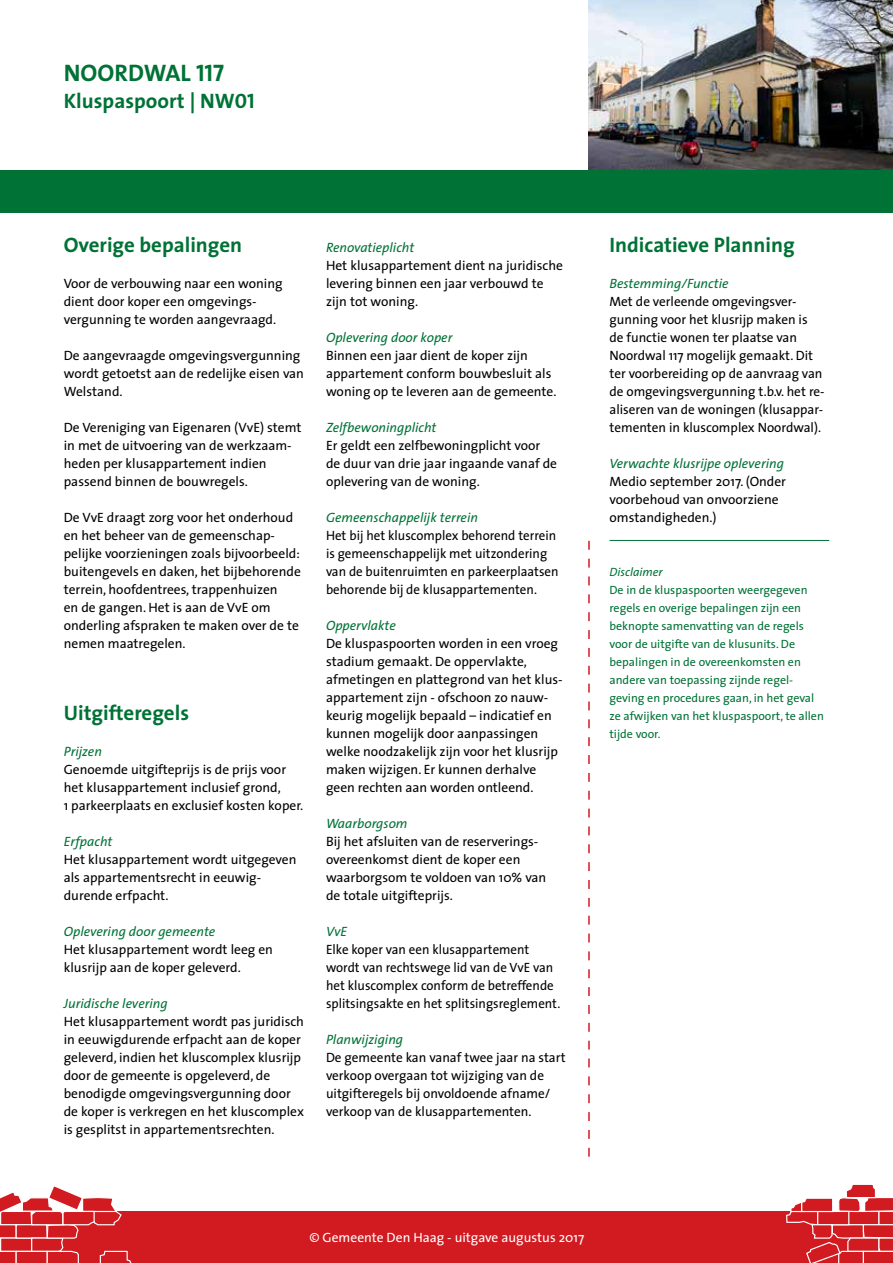
<style>
.page{position:relative;width:893px;height:1263px;background:#fff}
.page>*{position:absolute;margin:0;border:0;box-sizing:border-box;transform-origin:0 0}
.t1{font:24px "The Sans Bold Caps";color:#007236}
.t2{font:700 21px "The Sans";color:#007236}
.t3{font:13.5px/18px "The Sans";color:#000}
.t4{font:13.5px/18px "The Sans";color:#000;scale:.96 1}
.t5{font:italic 13.5px "The Sans";color:#007236}
.t6{font:13.5px "The Sans";color:#fff}
.t7{font:12px/18px "The Sans";color:#007236}
.t8{font:italic 12px "The Sans";color:#007236}
.s1{font-family:"The Sans Bold Caps";font-weight:400}
</style>
<div class="page">
<img style="left:588px;top:0;width:305px;height:170px">
<div style="left:0;top:170px;width:893px;height:42px;background:#007236"></div>
<hr style="left:609px;top:540px;width:220px;height:1px;background:#007236">
<svg style="left:588px;top:541px;width:2px;height:616px"></svg>
<div style="left:0;top:1211px;width:893px;height:52px;background:#d11b21"></div>
<svg style="left:786px;top:1184px;width:107px;height:79px"></svg>
<svg style="left:0;top:1186px;width:132px;height:77px"></svg>
<h1 class="t1" style="left:64px;top:53px;width:162px">NOORDWAL 117</h1>
<h2 class="t2" style="left:64px;top:83px;width:192px">Kluspaspoort | <span class="s1">NW01</span></h2>
<h2 class="t2" style="left:64px;top:227px;width:180px">Overige bepalingen</h2>
<p class="t3" style="left:64px;top:274px;width:220px">Voor de verbouwing naar een woning dient door koper een omgevings&shy;vergunning te worden aangevraagd.</p>
<p class="t3" style="left:64px;top:346px;width:242px">De aangevraagde omgevingsvergunning wordt getoetst aan de redelijke eisen van<br>Welstand.</p>
<p class="t3" style="left:64px;top:418px;width:239px">De Vereniging van Eigenaren (VvE) stemt in met de uitvoering van de werkzaam&shy;heden per klusappartement indien passend binnen de bouwregels.</p>
<p class="t3" style="left:64px;top:508px;width:239px">De VvE draagt zorg voor het onderhoud en het beheer van de gemeenschap&shy;pelijke voorzieningen zoals bijvoorbeeld: buitengevels en daken, het bijbehorende terrein, hoofdentrees, trappenhuizen<br>en de gangen. Het is aan de VvE om onderling afspraken te maken over de te nemen maatregelen.</p>
<h2 class="t2" style="left:64px;top:695px;width:127px">Uitgifteregels</h2>
<p class="t5" style="left:64px;top:740px;width:40px">Prijzen</p>
<p class="t3" style="left:64px;top:760px;width:241px">Genoemde uitgifteprijs is de prijs voor het klusappartement inclusief grond,<br>1 parkeerplaats en exclusief kosten koper.</p>
<p class="t5" style="left:64px;top:830px;width:50px">Erfpacht</p>
<p class="t3" style="left:64px;top:850px;width:234px">Het klusappartement wordt uitgegeven als appartementsrecht in eeuwig&shy;durende erfpacht.</p>
<p class="t5" style="left:64px;top:920px;width:153px">Oplevering door gemeente</p>
<p class="t3" style="left:64px;top:940px;width:211px">Het klusappartement wordt leeg en klusrijp aan de koper geleverd.</p>
<p class="t5" style="left:64px;top:992px;width:106px">Juridische levering</p>
<p class="t3" style="left:64px;top:1012px;width:242px">Het klusappartement wordt pas juridisch in eeuwigdurende erfpacht aan de koper geleverd, indien het kluscomplex klusrijp door de gemeente is opgeleverd, de benodigde omgevingsvergunning door de koper is verkregen en het kluscomplex is gesplitst in appartementsrechten.</p>
<p class="t5" style="left:326px;top:236px;width:90px">Renovatieplicht</p>
<p class="t3" style="left:326px;top:256px;width:238px">Het klusappartement dient na juridische levering binnen een jaar verbouwd te zijn tot woning.</p>
<p class="t5" style="left:326px;top:326px;width:128px">Oplevering door koper</p>
<p class="t3" style="left:326px;top:346px;width:232px">Binnen een jaar dient de koper zijn appartement conform bouwbesluit als woning op te leveren aan de gemeente.</p>
<p class="t5" style="left:326px;top:416px;width:112px">Zelfbewoningplicht</p>
<p class="t3" style="left:326px;top:436px;width:233px">Er geldt een zelfbewoningplicht voor de duur van drie jaar ingaande vanaf de oplevering van de woning.</p>
<p class="t5" style="left:326px;top:506px;width:154px">Gemeenschappelijk terrein</p>
<p class="t4" style="left:326px;top:526px;width:244px">Het bij het kluscomplex behorend terrein is gemeenschappelijk met uitzondering van de buitenruimten en parkeerplaatsen behorende bij de klusappartementen.</p>
<p class="t5" style="left:326px;top:614px;width:71px">Oppervlakte</p>
<p class="t3" style="left:326px;top:634px;width:238px">De kluspaspoorten worden in een vroeg stadium gemaakt. De oppervlakte, afmetingen en plattegrond van het klus&shy;appartement zijn - ofschoon zo nauw&shy;keurig mogelijk bepaald – indicatief en kunnen mogelijk door aanpassingen welke noodzakelijk zijn voor het klusrijp maken wijzigen. Er kunnen derhalve geen rechten aan worden ontleend.</p>
<p class="t5" style="left:326px;top:812px;width:83px">Waarborgsom</p>
<p class="t3" style="left:326px;top:832px;width:222px">Bij het afsluiten van de reserverings&shy;overeenkomst dient de koper een waarborgsom te voldoen van 10% van de totale uitgifteprijs.</p>
<p class="t5" style="left:326px;top:920px;width:23px">VvE</p>
<p class="t4" style="left:326px;top:940px;width:246px">Elke koper van een klusappartement wordt van rechtswege lid van de VvE van het kluscomplex conform de betreffende splitsingsakte en het splitsingsreglement.</p>
<p class="t5" style="left:326px;top:1028px;width:79px">Planwijziging</p>
<p class="t3" style="left:326px;top:1048px;width:241px">De gemeente kan vanaf twee jaar na start verkoop overgaan tot wijziging van de uitgifteregels bij onvoldoende afname/ verkoop van de klusappartementen.</p>
<h2 class="t2" style="left:609px;top:227px;width:187px">Indicatieve Planning</h2>
<p class="t5" style="left:609px;top:272px;width:121px">Bestemming/Functie</p>
<p class="t3" style="left:609px;top:292px;width:217px">Met de verleende omgevingsver&shy;gunning voor het klusrijp maken is de functie wonen ter plaatse van Noordwal 117 mogelijk gemaakt. Dit ter voorbereiding op de aanvraag van de omgevingsvergunning t.b.v. het re&shy;aliseren van de woningen (klusappar&shy;tementen in kluscomplex Noordwal).</p>
<p class="t5" style="left:609px;top:452px;width:176px">Verwachte klusrijpe oplevering</p>
<p class="t3" style="left:609px;top:472px;width:178px">Medio september 2017. (Onder voorbehoud van onvoorziene omstandigheden.)</p>
<p class="t8" style="left:609px;top:562px;width:55px">Disclaimer</p>
<p class="t7" style="left:609px;top:581px;width:216px">De in de kluspaspoorten weergegeven regels en overige bepalingen zijn een beknopte samenvatting van de regels voor de uitgifte van de klusunits. De bepalingen in de overeenkomsten en andere van toepassing zijnde regel&shy;geving en procedures gaan, in het geval ze afwijken van het kluspaspoort, te allen tijde voor.</p>
<p class="t6" style="left:309px;top:1226px;width:276px">© Gemeente Den Haag - uitgave augustus 2017</p>
</div>
